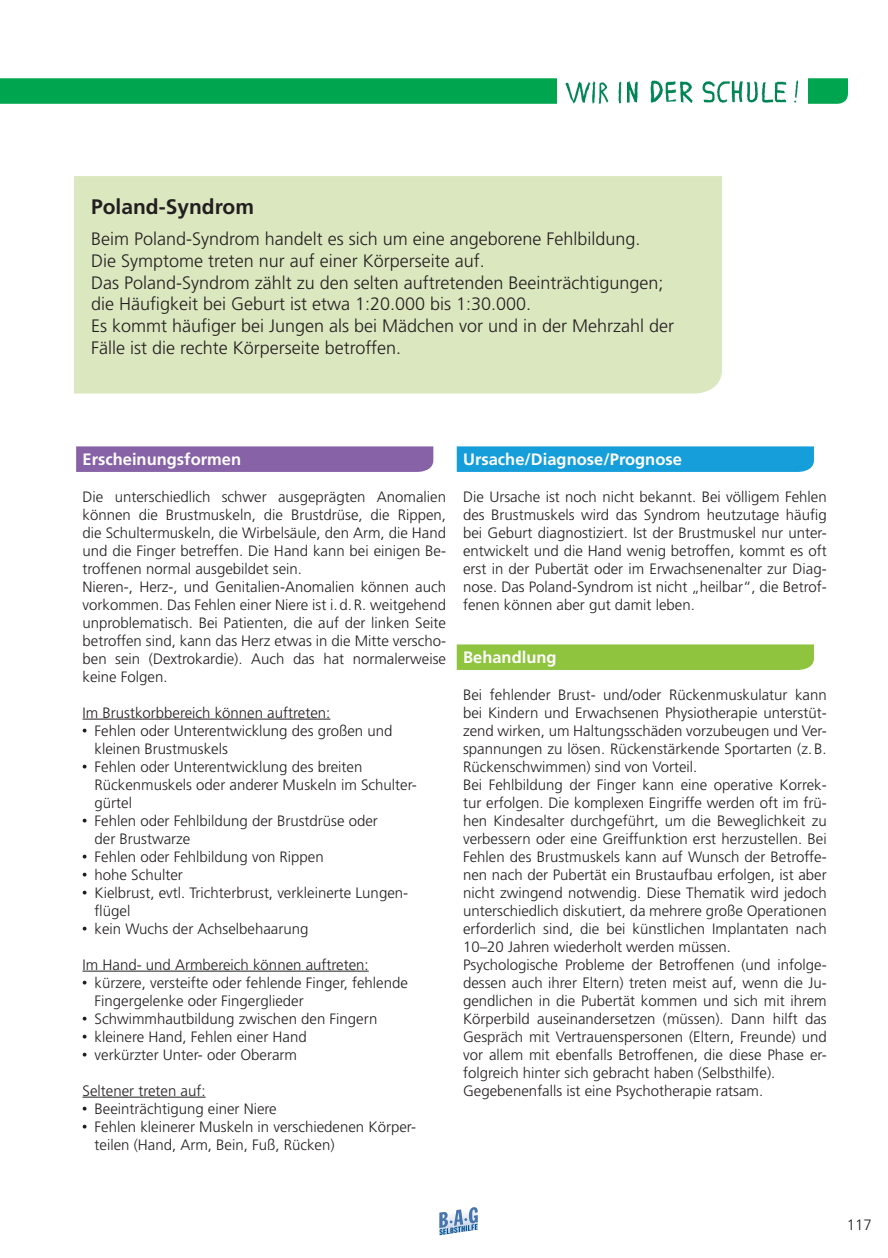
<style>
.page{position:relative;width:888px;height:1258px;background:#fff}
.page>*{position:absolute;margin:0;border:0;box-sizing:border-box;transform-origin:0 0}
.t1{font:700 21px "Frutiger";color:#231f20}
.t2{font:300 18px/21.6px "Frutiger";color:#231f20}
.t3{font:700 16.5px "Frutiger";color:#fff}
.t4{font:300 15px/18px "Frutiger";color:#231f20}
.s1{font-weight:700}
</style>
<div class="page">
<svg style="left:439px;top:1207px;width:39px;height:28px"></svg>
<svg style="left:0;top:78px;width:848px;height:26px;background:#04a652"></svg>
<img style="left:557px;top:78px;width:251px;height:26px">
<div style="left:74px;top:176px;width:648px;height:217px;background:#dae7bf"></div>
<hr style="left:83px;top:719px;width:247px;height:1px;background:#231f20">
<hr style="left:83px;top:971px;width:286px;height:1px;background:#231f20">
<hr style="left:83px;top:1097px;width:123px;height:1px;background:#231f20">
<svg style="left:83px;top:729px;width:4px;height:3px"></svg>
<svg style="left:83px;top:765px;width:4px;height:3px"></svg>
<svg style="left:83px;top:819px;width:4px;height:3px"></svg>
<svg style="left:83px;top:855px;width:4px;height:3px"></svg>
<svg style="left:83px;top:873px;width:4px;height:3px"></svg>
<svg style="left:83px;top:891px;width:4px;height:3px"></svg>
<svg style="left:83px;top:927px;width:4px;height:3px"></svg>
<svg style="left:83px;top:981px;width:4px;height:3px"></svg>
<svg style="left:83px;top:1017px;width:4px;height:3px"></svg>
<svg style="left:83px;top:1035px;width:4px;height:3px"></svg>
<svg style="left:83px;top:1053px;width:4px;height:3px"></svg>
<svg style="left:83px;top:1107px;width:4px;height:3px"></svg>
<svg style="left:83px;top:1125px;width:4px;height:3px"></svg>
<svg style="left:76px;top:446px;width:357px;height:26px;background:#8965a7"></svg>
<svg style="left:457px;top:446px;width:357px;height:26px;background:#1aa0da"></svg>
<div style="left:457px;top:644px;width:357px;height:26px;background:#8fc43e"></div>
<h1 class="t1" style="left:91px;top:194px;width:164px">Poland-Syndrom</h1>
<p class="t2" style="left:91px;top:228px;width:585px">Beim Poland-Syndrom handelt es sich um eine angeborene Fehlbildung.<br>Die Symptome treten nur auf einer Körperseite auf.<br>Das Poland-Syndrom zählt zu den selten auftretenden Beeinträchtigungen; die Häufigkeit bei Geburt ist etwa 1:20.000 bis 1:30.000.<br>Es kommt häufiger bei Jungen als bei Mädchen vor und in der Mehrzahl der Fälle ist die rechte Körperseite betroffen.</p>
<p class="t3" style="left:83px;top:449px;width:160px">Erscheinungsformen</p>
<p class="t3" style="left:463px;top:449px;width:220px">Ursache/Diagnose/Prognose</p>
<p class="t4" style="left:83px;top:487px;width:365px">Die unterschiedlich schwer ausgeprägten Anomalien können die Brustmuskeln, die Brustdrüse, die Rippen, die Schultermuskeln, die Wirbelsäule, den Arm, die Hand und die Finger betreffen. Die Hand kann bei einigen Be&shy;troffenen normal ausgebildet sein.<br>Nieren-, Herz-, und Genitalien-Anomalien können auch vorkommen. Das Fehlen einer Niere ist i.d.R. weitgehend unproblematisch. Bei Patienten, die auf der linken Seite betroffen sind, kann das Herz etwas in die Mitte verscho&shy;ben sein (Dextrokardie). Auch das hat normalerweise keine Folgen.</p>
<p class="t4" style="left:83px;top:703px;width:249px">Im Brustkorbbereich können auftreten:</p>
<p class="t4" style="left:83px;top:721px;width:311px"><span class="s1">·</span> Fehlen oder Unterentwicklung des großen und</p>
<p class="t4" style="left:95px;top:739px;width:135px">kleinen Brustmuskels</p>
<p class="t4" style="left:83px;top:757px;width:281px"><span class="s1">·</span> Fehlen oder Unterentwicklung des breiten</p>
<p class="t4" style="left:95px;top:775px;width:324px">Rückenmuskels oder anderer Muskeln im Schulter-</p>
<p class="t4" style="left:95px;top:793px;width:39px">gürtel</p>
<p class="t4" style="left:83px;top:811px;width:297px"><span class="s1">·</span> Fehlen oder Fehlbildung der Brustdrüse oder</p>
<p class="t4" style="left:95px;top:829px;width:97px">der Brustwarze</p>
<p class="t4" style="left:83px;top:847px;width:243px"><span class="s1">·</span> Fehlen oder Fehlbildung von Rippen</p>
<p class="t4" style="left:83px;top:865px;width:102px"><span class="s1">·</span> hohe Schulter</p>
<p class="t4" style="left:83px;top:883px;width:327px"><span class="s1">·</span> Kielbrust, evtl. Trichterbrust, verkleinerte Lungen-</p>
<p class="t4" style="left:95px;top:901px;width:37px">flügel</p>
<p class="t4" style="left:83px;top:919px;width:227px"><span class="s1">·</span> kein Wuchs der Achselbehaarung</p>
<p class="t4" style="left:83px;top:955px;width:288px">Im Hand- und Armbereich können auftreten:</p>
<p class="t4" style="left:83px;top:973px;width:327px"><span class="s1">·</span> kürzere, versteifte oder fehlende Finger, fehlende</p>
<p class="t4" style="left:95px;top:991px;width:211px">Fingergelenke oder Fingerglieder</p>
<p class="t4" style="left:83px;top:1009px;width:296px"><span class="s1">·</span> Schwimmhautbildung zwischen den Fingern</p>
<p class="t4" style="left:83px;top:1027px;width:226px"><span class="s1">·</span> kleinere Hand, Fehlen einer Hand</p>
<p class="t4" style="left:83px;top:1045px;width:216px"><span class="s1">·</span> verkürzter Unter- oder Oberarm</p>
<p class="t4" style="left:83px;top:1081px;width:125px">Seltener treten auf:</p>
<p class="t4" style="left:83px;top:1099px;width:196px"><span class="s1">·</span> Beeinträchtigung einer Niere</p>
<p class="t4" style="left:83px;top:1117px;width:335px"><span class="s1">·</span> Fehlen kleinerer Muskeln in verschiedenen Körper-</p>
<p class="t4" style="left:95px;top:1135px;width:242px">teilen (Hand, Arm, Bein, Fuß, Rücken)</p>
<p class="t4" style="left:463px;top:487px;width:365px;text-align:justify">Die Ursache ist noch nicht bekannt. Bei völligem Fehlen des Brustmuskels wird das Syndrom heutzutage häufig bei Geburt diagnostiziert. Ist der Brustmuskel nur unter&shy;entwickelt und die Hand wenig betroffen, kommt es oft erst in der Pubertät oder im Erwachsenenalter zur Diag&shy;nose. Das Poland-Syndrom ist nicht „heilbar“, die Betrof&shy;fenen können aber gut damit leben.</p>
<p class="t3" style="left:463px;top:647px;width:95px">Behandlung</p>
<p class="t4" style="left:463px;top:685px;width:365px">Bei fehlender Brust- und/oder Rückenmuskulatur kann bei Kindern und Erwachsenen Physiotherapie unterstüt&shy;zend wirken, um Haltungsschäden vorzubeugen und Ver&shy;spannungen zu lösen. Rückenstärkende Sportarten (z.B.<br>Rückenschwimmen) sind von Vorteil.<br>Bei Fehlbildung der Finger kann eine operative Korrek&shy;tur erfolgen. Die komplexen Eingriffe werden oft im frü&shy;hen Kindesalter durchgeführt, um die Beweglichkeit zu verbessern oder eine Greiffunktion erst herzustellen. Bei Fehlen des Brustmuskels kann auf Wunsch der Betroffe&shy;nen nach der Pubertät ein Brustaufbau erfolgen, ist aber nicht zwingend notwendig. Diese Thematik wird jedoch unterschiedlich diskutiert, da mehrere große Operationen erforderlich sind, die bei künstlichen Implantaten nach 10–20 Jahren wiederholt werden müssen.<br>Psychologische Probleme der Betroffenen (und infolge&shy;dessen auch ihrer Eltern) treten meist auf, wenn die Ju&shy;gendlichen in die Pubertät kommen und sich mit ihrem Körperbild auseinandersetzen (müssen). Dann hilft das Gespräch mit Vertrauenspersonen (Eltern, Freunde) und vor allem mit ebenfalls Betroffenen, die diese Phase er&shy;folgreich hinter sich gebracht haben (Selbsthilfe).<br>Gegebenenfalls ist eine Psychotherapie ratsam.</p>
<p class="t4" style="left:847px;top:1215px;width:27px">117</p>
</div>
